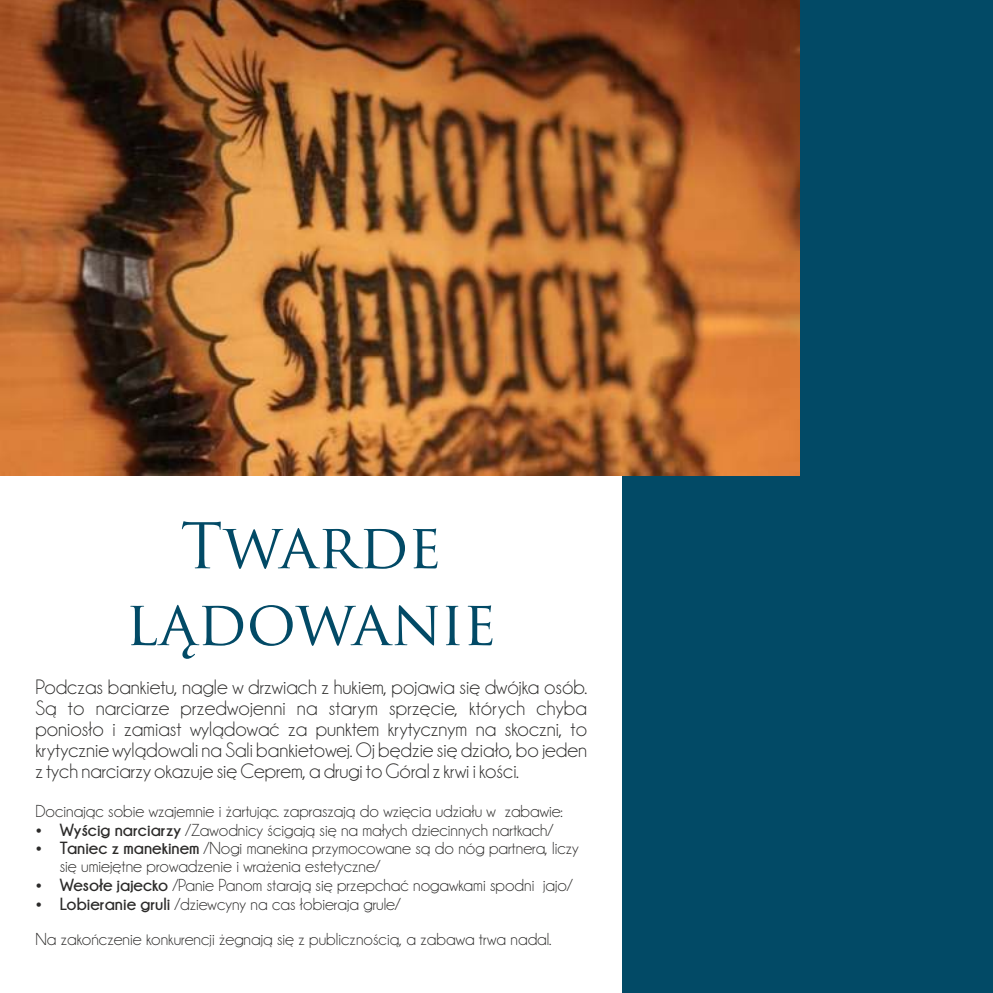
<style>
.page{position:relative;width:993px;height:993px;background:#fff}
.page>*{position:absolute;margin:0;border:0;box-sizing:border-box;transform-origin:0 0}
.t1{font:61.25px/76.8px "Trajan Pro";color:#024a66;text-align:center}
.t2{font:21px/20.8px "Champagne&Limousines";color:#2b2a29;text-align:justify}
.t3{font:17.5px/17.7px "Champagne&Limousines";color:#2b2a29}
.s1{font-weight:700}
</style>
<div class="page">
<div style="left:622px;top:0;width:370px;height:992px;background:#024a66"></div>
<img style="left:0;top:0;width:799px;height:475px">
<h1 class="t1" style="left:125px;top:514px;width:372px">Twarde lądowanie</h1>
<p class="t2" style="left:35px;top:678px;width:553px">Podczas bankietu, nagle w drzwiach z hukiem, pojawia się dwójka osób.<br>Są to narciarze przedwojenni na starym sprzęcie, których chyba poniosło i zamiast wylądować za punktem krytycznym na skoczni, to krytycznie wylądowali na Sali bankietowej. Oj będzie się działo, bo jeden z tych narciarzy okazuje się Ceprem, a drugi to Góral z krwi i kości.</p>
<p class="t3" style="left:35px;top:803px;width:528px">Docinając sobie wzajemnie i żartując. zapraszają do wzięcia udziału w zabawie:</p>
<p class="t3" style="left:35px;top:821px;width:519px">• <span class="s1">Wyścig narciarzy</span> /Zawodnicy ścigają się na małych dziecinnych nartkach/</p>
<p class="t3" style="left:60px;top:840px;width:520px;text-indent:-24px">• <span class="s1">Taniec z manekinem</span> /Nogi manekina przymocowane są do nóg partnera, liczy się umiejętne prowadzenie i wrażenia estetyczne/</p>
<p class="t3" style="left:35px;top:876px;width:538px">• <span class="s1">Wesołe jajecko</span> /Panie Panom starają się przepchać nogawkami spodni jajo/</p>
<p class="t3" style="left:35px;top:887px;width:517px;line-height:35.2px">• <span class="s1">Lobieranie gruli</span> /dziewcyny na cas łobieraja grule/<br>Na zakończenie konkurencji żegnają się z publicznością, a zabawa trwa nadal.</p>
</div>
